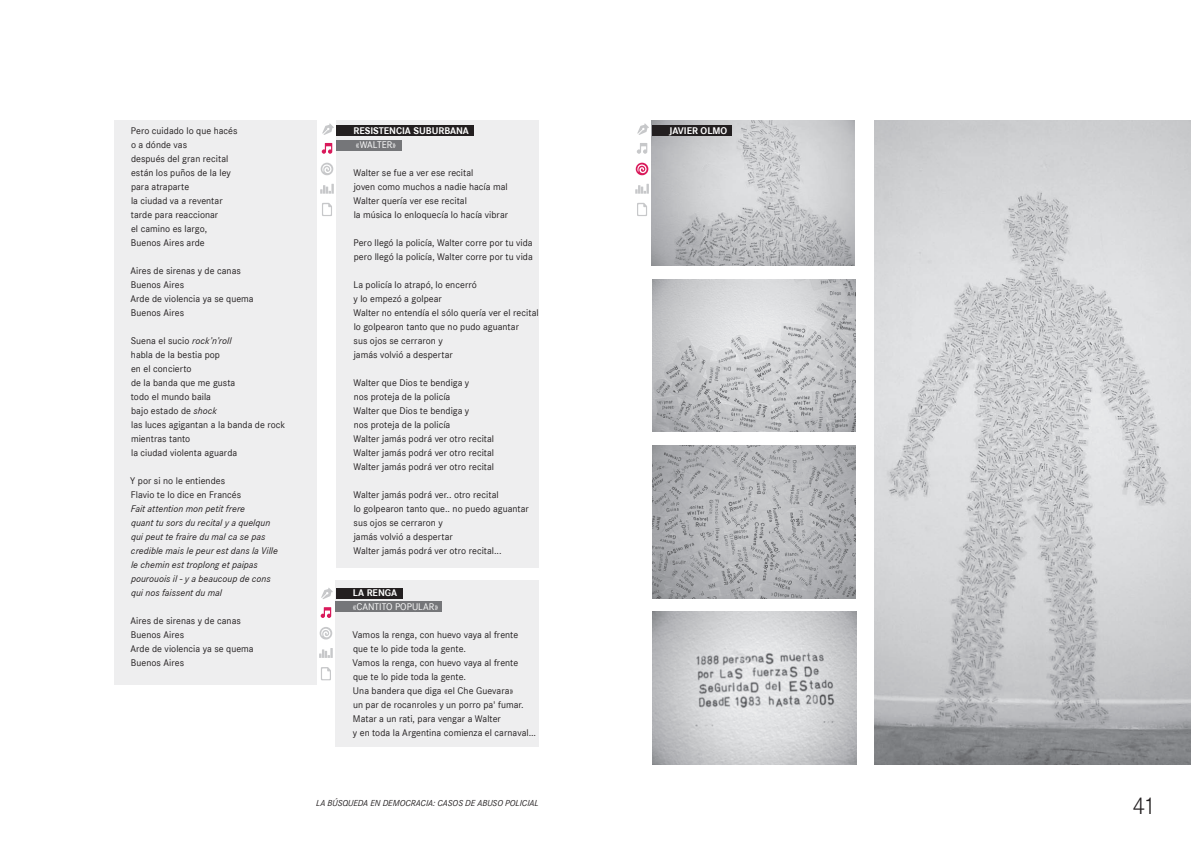
<style>
.page{position:relative;width:1191px;height:842px;background:#fff}
.page>*{position:absolute;margin:0;border:0;box-sizing:border-box;transform-origin:0 0}
.t1{font:25px "Corporate S Ligh";color:#231f20}
.t2{font:10px/14px "Corporate S";letter-spacing:.005em;color:#231f20}
.t3{font:italic 10px/14px "Corporate S";letter-spacing:.005em;color:#231f20}
.t4{font:700 10px "Corporate S";color:#fff}
.t5{font:10px "Corporate S";color:#fff}
.t6{font:italic 9px "Corporate S";color:#231f20}
.s1{font-style:italic}
</style>
<div class="page">
<img style="left:653px;top:611px;width:204px;height:153px">
<img style="left:652px;top:446px;width:203px;height:152px">
<img style="left:652px;top:120px;width:202px;height:146px">
<img style="left:874px;top:120px;width:317px;height:644px">
<img style="left:652px;top:280px;width:203px;height:152px">
<div style="left:652px;top:125px;width:79px;height:11px;background:#231f20"></div>
<div style="left:336px;top:120px;width:203px;height:447px;background:#eeeeef"></div>
<div style="left:336px;top:125px;width:138px;height:11px;background:#231f20"></div>
<div style="left:336px;top:140px;width:66px;height:11px;background:#757679"></div>
<svg style="left:321px;top:163px;width:12px;height:12px"></svg>
<svg style="left:322px;top:123px;width:12px;height:12px"></svg>
<svg style="left:322px;top:143px;width:10px;height:11px"></svg>
<svg style="left:320px;top:184px;width:14px;height:10px"></svg>
<svg style="left:322px;top:203px;width:10px;height:13px"></svg>
<svg style="left:636px;top:163px;width:12px;height:12px"></svg>
<svg style="left:637px;top:123px;width:12px;height:12px"></svg>
<svg style="left:637px;top:143px;width:10px;height:11px"></svg>
<svg style="left:635px;top:184px;width:14px;height:10px"></svg>
<svg style="left:637px;top:203px;width:10px;height:13px"></svg>
<div style="left:336px;top:581px;width:203px;height:166px;background:#eeeeef"></div>
<div style="left:114px;top:120px;width:202px;height:564px;background:#eeeeef"></div>
<div style="left:336px;top:588px;width:66px;height:11px;background:#231f20"></div>
<div style="left:336px;top:601px;width:106px;height:11px;background:#757679"></div>
<svg style="left:320px;top:627px;width:12px;height:12px"></svg>
<svg style="left:321px;top:588px;width:12px;height:11px"></svg>
<svg style="left:321px;top:607px;width:10px;height:11px"></svg>
<svg style="left:319px;top:648px;width:14px;height:10px"></svg>
<svg style="left:321px;top:667px;width:10px;height:13px"></svg>
<p class="t2" style="left:131px;top:124px;width:108px">Pero cuidado lo que hacés o a dónde vas<br>después del gran recital están los puños de la ley para atraparte<br>la ciudad va a reventar tarde para reaccionar<br>el camino es largo,<br>Buenos Aires arde</p>
<p class="t2" style="left:130px;top:264px;width:125px">Aires de sirenas y de canas<br>Buenos Aires<br>Arde de violencia ya se quema<br>Buenos Aires</p>
<p class="t2" style="left:131px;top:334px;width:156px">Suena el sucio <span class="s1">rock’n’roll<br></span>habla de la bestia pop<br>en el concierto<br>de la banda que me gusta<br>todo el mundo baila<br>bajo estado de <span class="s1">shock<br></span>las luces agigantan a la banda de rock mientras tanto<br>la ciudad violenta aguarda</p>
<p class="t2" style="left:130px;top:474px;width:112px">Y por si no le entiendes<br>Flavio te lo dice en Francés</p>
<p class="t3" style="left:131px;top:502px;width:149px">Fait attention mon petit frere<br>quant tu sors du recital y a quelqun qui peut te fraire du mal ca se pas credible mais le peur est dans la Ville le chemin est troplong et paipas pourouois il - y a beaucoup de cons qui nos faissent du mal</p>
<p class="t2" style="left:130px;top:614px;width:125px">Aires de sirenas y de canas<br>Buenos Aires<br>Arde de violencia ya se quema<br>Buenos Aires</p>
<p class="t4" style="left:353px;top:125px;width:117px">RESISTENCIA SUBURBANA</p>
<p class="t5" style="left:356px;top:139px;width:42px">«WALTER»</p>
<p class="t2" style="left:353px;top:166px;width:156px">Walter se fue a ver ese recital<br>joven como muchos a nadie hacía mal Walter quería ver ese recital<br>la música lo enloquecía lo hacía vibrar</p>
<p class="t2" style="left:353px;top:236px;width:181px">Pero llegó la policía, Walter corre por tu vida pero llegó la policía, Walter corre por tu vida</p>
<p class="t2" style="left:353px;top:278px;width:187px">La policía lo atrapó, lo encerró<br>y lo empezó a golpear<br>Walter no entendía el sólo quería ver el recital lo golpearon tanto que no pudo aguantar<br>sus ojos se cerraron y<br>jamás volvió a despertar</p>
<p class="t2" style="left:353px;top:376px;width:142px">Walter que Dios te bendiga y<br>nos proteja de la policía<br>Walter que Dios te bendiga y<br>nos proteja de la policía<br>Walter jamás podrá ver otro recital<br>Walter jamás podrá ver otro recital<br>Walter jamás podrá ver otro recital</p>
<p class="t2" style="left:353px;top:488px;width:177px">Walter jamás podrá ver.. otro recital<br>lo golpearon tanto que.. no puedo aguantar sus ojos se cerraron y<br>jamás volvió a despertar<br>Walter jamás podrá ver otro recital...</p>
<p class="t4" style="left:353px;top:587px;width:46px">LA RENGA</p>
<p class="t5" style="left:353px;top:601px;width:87px">«CANTITO POPULAR»</p>
<p class="t2" style="left:352px;top:628px;width:185px">Vamos la renga, con huevo vaya al frente<br>que te lo pide toda la gente.<br>Vamos la renga, con huevo vaya al frente<br>que te lo pide toda la gente.<br>Una bandera que diga «el Che Guevara»<br>un par de rocanroles y un porro pa' fumar.<br>M atar a un rati, para vengar a Walter<br>y en toda la Argentina comienza el carnaval...</p>
<p class="t4" style="left:669px;top:125px;width:52px">JAVIER OLMO</p>
<p class="t6" style="left:316px;top:798px;width:38px">La búsqueda</p>
<p class="t6" style="left:370px;top:798px;width:35px">en democracia</p>
<p class="t6" style="left:433px;top:798px;width:78px">: ca sos DE ABUSO policial</p>
<h1 class="t1" style="left:1132px;top:791px;width:26px">41</h1>
</div>
